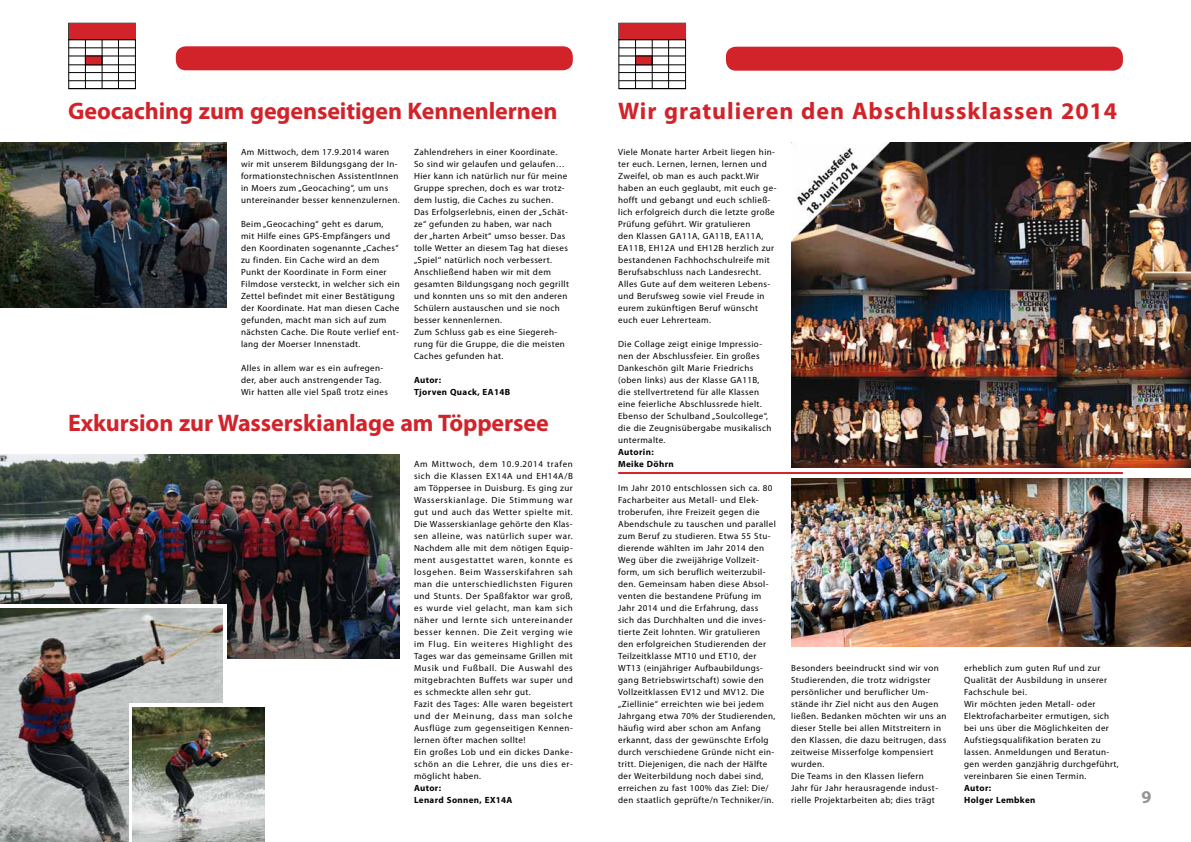
<style>
.page{position:relative;width:1191px;height:842px;background:#fff}
.page>*{position:absolute;margin:0;border:0;box-sizing:border-box;transform-origin:0 0}
.t1{font:700 24px "Myriad Pro";letter-spacing:-.005em;color:#d2232a}
.t2{font:700 24px "Myriad Pro";letter-spacing:.04em;color:#d2232a}
.t3{font:700 18px "Myriad Pro";color:#939598}
.t4{font:9px/12px "Myriad Pro";letter-spacing:.04em;color:#000}
.t5{font:9px/12px "Myriad Pro";letter-spacing:.06em;color:#000}
.t6{font:700 9px/12px "Myriad Pro";letter-spacing:.04em;color:#000}
</style>
<div class="page">
<div style="left:176px;top:46px;width:397px;height:24px;background:#d2232a;border-radius:10px"></div>
<hr style="left:619px;top:48px;width:66px;height:1px;background:#000">
<hr style="left:619px;top:56px;width:66px;height:1px;background:#000">
<hr style="left:619px;top:80px;width:66px;height:1px;background:#000">
<hr style="left:619px;top:72px;width:66px;height:1px;background:#000">
<hr style="left:619px;top:65px;width:66px;height:1px;background:#000">
<div style="left:619px;top:23px;width:66px;height:17px;background:#d2232a"></div>
<div style="left:635px;top:56px;width:17px;height:9px;background:#d2232a"></div>
<div style="left:618px;top:39px;width:68px;height:50px;border:1px solid #000"></div>
<hr style="left:635px;top:40px;width:1px;height:49px;background:#000">
<hr style="left:652px;top:40px;width:1px;height:49px;background:#000">
<hr style="left:668px;top:40px;width:1px;height:49px;background:#000">
<hr style="left:69px;top:48px;width:66px;height:1px;background:#000">
<hr style="left:69px;top:56px;width:66px;height:1px;background:#000">
<hr style="left:69px;top:80px;width:66px;height:1px;background:#000">
<hr style="left:69px;top:72px;width:66px;height:1px;background:#000">
<hr style="left:69px;top:65px;width:66px;height:1px;background:#000">
<div style="left:69px;top:23px;width:66px;height:17px;background:#d2232a"></div>
<div style="left:85px;top:56px;width:17px;height:9px;background:#d2232a"></div>
<div style="left:68px;top:39px;width:68px;height:50px;border:1px solid #000"></div>
<hr style="left:85px;top:40px;width:1px;height:49px;background:#000">
<hr style="left:102px;top:40px;width:1px;height:49px;background:#000">
<hr style="left:118px;top:40px;width:1px;height:49px;background:#000">
<div style="left:726px;top:47px;width:397px;height:24px;background:#d2232a;border-radius:10px"></div>
<img style="left:0;top:143px;width:227px;height:164px">
<img style="left:0;top:455px;width:400px;height:204px">
<svg style="left:0;top:604px;width:227px;height:55px"></svg>
<img style="left:0;top:609px;width:223px;height:233px">
<div style="left:129px;top:703px;width:140px;height:139px;background:#fff"></div>
<img style="left:133px;top:707px;width:132px;height:135px">
<img style="left:791px;top:143px;width:400px;height:324px">
<img style="left:791px;top:479px;width:400px;height:168px">
<hr style="left:618px;top:472px;width:505px;height:2px;background:#d2232a">
<h1 class="t1" style="left:68px;top:95px;width:491px">Geocaching zum gegenseitigen Kennenlernen</h1>
<p class="t4" style="left:241px;top:146px;width:160px">Am Mittwoch, dem 17.9.2014 waren wir mit unserem Bildungsgang der In&shy;formationstechnischen AssistentInnen in Moers zum „Geocaching“, um uns untereinander besser kennenzulernen.</p>
<p class="t4" style="left:241px;top:218px;width:160px">Beim „Geocaching“ geht es darum,<br>mit Hilfe eines GPS-Empfängers und den Koordinaten sogenannte „Caches“ zu finden. Ein Cache wird an dem Punkt der Koordinate in Form einer Filmdose versteckt, in welcher sich ein Zettel befindet mit einer Bestätigung der Koordinate. Hat man diesen Cache gefunden, macht man sich auf zum nächsten Cache. Die Route verlief ent&shy;lang der Moerser Innenstadt.</p>
<p class="t4" style="left:241px;top:361px;width:148px">Alles in allem war es ein aufregen&shy;der, aber auch anstrengender Tag.<br>Wir hatten alle viel Spaß trotz eines</p>
<p class="t4" style="left:414px;top:145px;width:156px">Zahlendrehers in einer Koordinate.<br>So sind wir gelaufen und gelaufen… Hier kann ich natürlich nur für meine Gruppe sprechen, doch es war trotz&shy;dem lustig, die Caches zu suchen.<br>Das Erfolgserlebnis, einen der „Schät&shy;ze“ gefunden zu haben, war nach<br>der „harten Arbeit“ umso besser. Das tolle Wetter an diesem Tag hat dieses „Spiel‘‘ natürlich noch verbessert.<br>Anschließend haben wir mit dem gesamten Bildungsgang noch gegrillt und konnten uns so mit den anderen Schülern austauschen und sie noch besser kennenlernen.<br>Zum Schluss gab es eine Siegereh&shy;rung für die Gruppe, die die meisten Caches gefunden hat.</p>
<p class="t6" style="left:414px;top:373px;width:98px">Autor:<br>Tjorven Quack, EA14B</p>
<h1 class="t1" style="left:68px;top:407px;width:482px">Exkursion zur Wasserskianlage am Töppersee</h1>
<p class="t5" style="left:414px;top:458px;width:160px">Am Mittwoch, dem 10.9.2014 trafen sich die Klassen EX14A und EH14A/B am Töppersee in Duisburg. Es ging zur Wasserskianlage. Die Stimmung war gut und auch das Wetter spielte mit.<br>Die Wasserskianlage gehörte den Klas&shy;sen alleine, was natürlich super war.<br>Nachdem alle mit dem nötigen Equip&shy;ment ausgestattet waren, konnte es losgehen. Beim Wasserskifahren sah man die unterschiedlichsten Figuren und Stunts. Der Spaßfaktor war groß, es wurde viel gelacht, man kam sich näher und lernte sich untereinander besser kennen. Die Zeit verging wie im Flug. Ein weiteres Highlight des Tages war das gemeinsame Grillen mit Musik und Fußball. Die Auswahl des mitgebrachten Buffets war super und es schmeckte allen sehr gut.<br>Fazit des Tages: Alle waren begeistert und der Meinung, dass man solche Ausflüge zum gegenseitigen Kennen&shy;lernen öfter machen sollte!<br>Ein großes Lob und ein dickes Danke&shy;schön an die Lehrer, die uns dies er&shy;möglicht haben.</p>
<p class="t6" style="left:414px;top:781px;width:100px">Autor:<br>Lenard Sonnen, EX14A</p>
<h1 class="t2" style="left:618px;top:95px;width:500px">Wir gratulieren den Abschlussklassen 2014</h1>
<p class="t4" style="left:618px;top:146px;width:160px">Viele Monate harter Arbeit liegen hin&shy;ter euch. Lernen, lernen, lernen und Zweifel, ob man es auch packt.Wir haben an euch geglaubt, mit euch ge&shy;hofft und gebangt und euch schließ&shy;lich erfolgreich durch die letzte große Prüfung geführt. Wir gratulieren<br>den Klassen GA11A, GA11B, EA11A, EA11B, EH12A und EH12B herzlich zur bestandenen Fachhochschulreife mit Berufsabschluss nach Landesrecht.<br>Alles Gute auf dem weiteren Lebens&shy;und Berufsweg sowie viel Freude in eurem zukünftigen Beruf wünscht euch euer Lehrerteam.</p>
<p class="t4" style="left:618px;top:337px;width:155px">Die Collage zeigt einige Impressio&shy;nen der Abschlussfeier. Ein großes Dankeschön gilt Marie Friedrichs (oben links) aus der Klasse GA11B, die stellvertretend für alle Klassen eine feierliche Abschlussrede hielt.<br>Ebenso der Schulband „Soulcollege“, die die Zeugnisübergabe musikalisch untermalte.</p>
<p class="t6" style="left:618px;top:445px;width:57px">Autorin:<br>Meike Döhrn</p>
<p class="t4" style="left:618px;top:481px;width:159px">Im Jahr 2010 entschlossen sich ca. 80<br>Facharbeiter aus Metall- und Elek&shy;troberufen, ihre Freizeit gegen die Abendschule zu tauschen und parallel zum Beruf zu studieren. Etwa 55 Stu&shy;dierende wählten im Jahr 2014 den Weg über die zweijährige Vollzeit&shy;form, um sich beruflich weiterzubil&shy;den. Gemeinsam haben diese Absol&shy;venten die bestandene Prüfung im Jahr 2014 und die Erfahrung, dass sich das Durchhalten und die inves&shy;tierte Zeit lohnten. Wir gratulieren den erfolgreichen Studierenden der Teilzeitklasse MT10 und ET10, der WT13 (einjähriger Aufbaubildungs&shy;gang Betriebswirtschaft) sowie den Vollzeitklassen EV12 und MV12. Die „Ziellinie“ erreichten wie bei jedem Jahrgang etwa 70% der Studierenden, häufig wird aber schon am Anfang erkannt, dass der gewünschte Erfolg durch verschiedene Gründe nicht ein&shy;tritt. Diejenigen, die nach der Hälfte der Weiterbildung noch dabei sind, erreichen zu fast 100% das Ziel: Die/ den staatlich geprüfte/n Techniker/in.</p>
<p class="t4" style="left:791px;top:662px;width:157px">Besonders beeindruckt sind wir von Studierenden, die trotz widrigster persönlicher und beruflicher Um&shy;stände ihr Ziel nicht aus den Augen ließen. Bedanken möchten wir uns an dieser Stelle bei allen Mitstreitern in den Klassen, die dazu beitrugen, dass zeitweise Misserfolge kompensiert wurden.<br>Die Teams in den Klassen liefern<br>Jahr für Jahr herausragende indust&shy;rielle Projektarbeiten ab; dies trägt</p>
<p class="t4" style="left:964px;top:662px;width:156px">erheblich zum guten Ruf und zur<br>Qualität der Ausbildung in unserer<br>Fachschule bei.<br>Wir möchten jeden Metall- oder<br>Elektrofacharbeiter ermutigen, sich bei uns über die Möglichkeiten der<br>Aufstiegsqualifikation beraten zu lassen. Anmeldungen und Beratun&shy;gen werden ganzjährig durchgeführt, vereinbaren Sie einen Termin.</p>
<p class="t6" style="left:964px;top:781px;width:73px">Autor:<br>Holger Lembken</p>
<h2 class="t3" style="left:1141px;top:785px;width:11px">9</h2>
</div>
